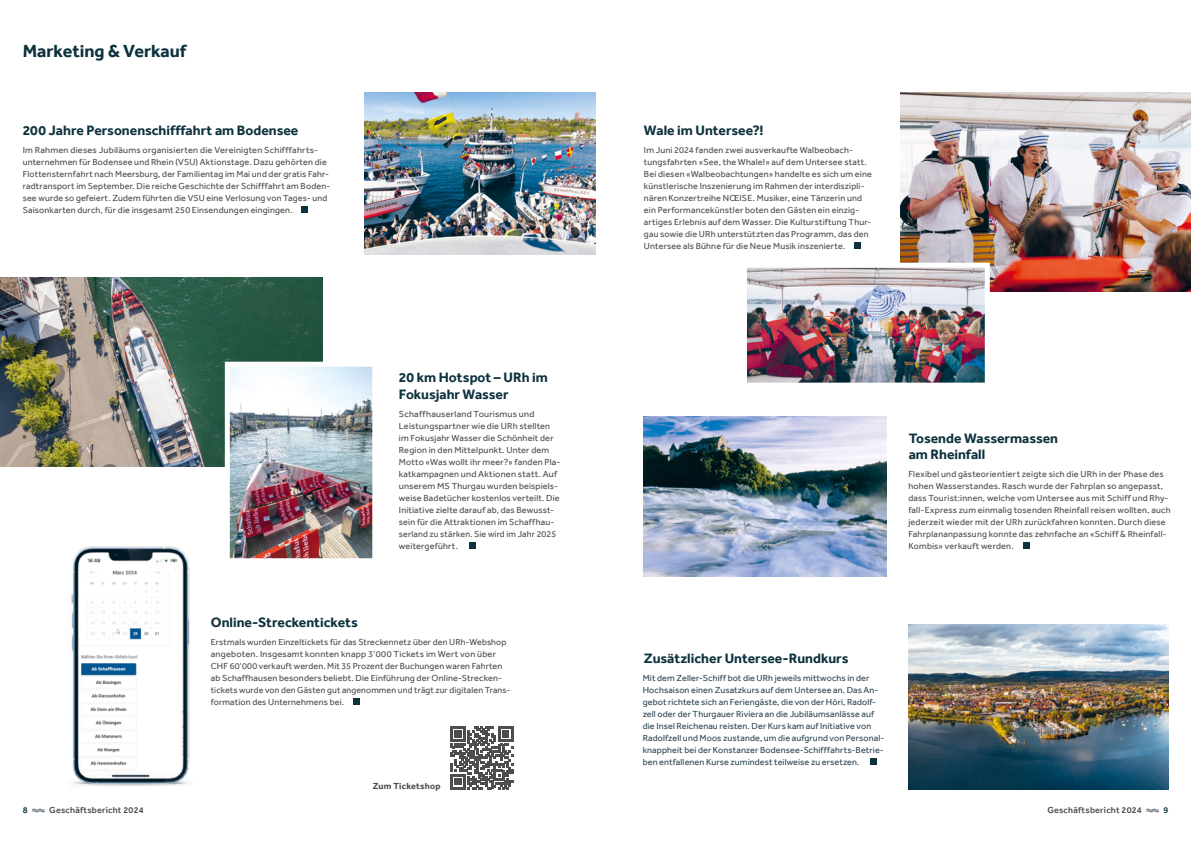
<style>
.page{position:relative;width:1191px;height:842px;background:#fff}
.page>*{position:absolute;margin:0;border:0;box-sizing:border-box;transform-origin:0 0}
.t1{font:700 18px "Effra";color:#0d323e}
.t2{font:700 14px/16.5px "Effra";color:#0d323e}
.t3{font:9px/12px "Effra";letter-spacing:.02em;color:#4a4a49}
.t4{font:9px/12px "Effra";letter-spacing:.015em;color:#2c4451}
.t5{font:500 9px "Effra";letter-spacing:.02em;color:#4a4a49}
.t6{font:700 9px "Effra";letter-spacing:.02em;color:#4a4a49}
.t7{font:500 9px "Effra";color:#0d323e}
</style>
<div class="page">
<svg style="left:32px;top:808px;width:13px;height:5px"></svg>
<svg style="left:1146px;top:808px;width:13px;height:5px"></svg>
<img style="left:900px;top:93px;width:291px;height:199px">
<div style="left:302px;top:206px;width:6px;height:7px;background:#0d323e"></div>
<img style="left:364px;top:93px;width:231px;height:161px">
<div style="left:1022px;top:542px;width:7px;height:7px;background:#0d323e"></div>
<div style="left:469px;top:542px;width:6px;height:7px;background:#0d323e"></div>
<div style="left:353px;top:698px;width:6px;height:7px;background:#0d323e"></div>
<img style="left:0;top:277px;width:322px;height:189px">
<img style="left:70px;top:546px;width:123px;height:241px">
<div style="left:854px;top:242px;width:6px;height:7px;background:#0d323e"></div>
<div style="left:870px;top:758px;width:6px;height:7px;background:#0d323e"></div>
<img style="left:908px;top:625px;width:260px;height:164px">
<img style="left:231px;top:368px;width:140px;height:189px">
<div style="left:225px;top:362px;width:152px;height:201px;border:5px solid #fff"></div>
<svg style="left:450px;top:726px;width:63px;height:63px"></svg>
<img style="left:748px;top:269px;width:235px;height:113px">
<div style="left:742px;top:263px;width:247px;height:125px;border:5px solid #fff"></div>
<img style="left:644px;top:417px;width:242px;height:160px">
<h1 class="t1" style="left:23px;top:40px;width:165px">Marketing &amp; Verkauf</h1>
<h2 class="t2" style="left:23px;top:122px;width:277px">200 Jahre Personenschifffahrt am Bodensee</h2>
<p class="t3" style="left:23px;top:144px;width:309px">Im Rahmen dieses Jubiläums organisierten die Vereinigten Schifffahrts&shy;unternehmen für Bodensee und Rhein (VSU) Aktionstage. Dazu gehörten die Flottensternfahrt nach Meersburg, der Familientag im Mai und der gratis Fahr&shy;radtransport im September. Die reiche Geschichte der Schifffahrt am Boden&shy;see wurde so gefeiert. Zudem führten die VSU eine Verlosung von Tages- und Saisonkarten durch, für die insgesamt 250 Einsendungen eingingen.</p>
<h2 class="t2" style="left:399px;top:369px;width:150px;line-height:16.8px">20 km Hotspot – URh im<br>Fokusjahr Wasser</h2>
<p class="t3" style="left:399px;top:408px;width:163px">Schaffhauserland Tourismus und Leistungspartner wie die URh stellten im Fokusjahr Wasser die Schönheit der Region in den Mittelpunkt. Unter dem Motto «Was wollt ihr meer?» fanden Pla&shy;katkampagnen und Aktionen statt. Auf unserem MS Thurgau wurden beispiels&shy;weise Badetücher kostenlos verteilt. Die Initiative zielte darauf ab, das Bewusst&shy;sein für die Attraktionen im Schaffhau&shy;serland zu stärken. Sie wird im Jahr 2025 weitergeführt.</p>
<h2 class="t2" style="left:211px;top:614px;width:149px">Online-Streckentickets</h2>
<p class="t3" style="left:211px;top:636px;width:301px">Erstmals wurden Einzeltickets für das Streckennetz über den URh-Webshop angeboten. Insgesamt konnten knapp 3‘000 Tickets im Wert von über CHF 60'000 verkauft werden. Mit 35 Prozent der Buchungen waren Fahrten ab Schaffhausen besonders beliebt. Die Einführung der Online-Strecken&shy;tickets wurde von den Gästen gut angenommen und trägt zur digitalen Trans&shy;formation des Unternehmens bei.</p>
<p class="t6" style="left:373px;top:780px;width:69px">Zum Ticketshop</p>
<h2 class="t2" style="left:644px;top:122px;width:121px">Wale im Untersee?!</h2>
<p class="t3" style="left:644px;top:144px;width:229px">Im Juni 2024 fanden zwei ausverkaufte Walbeobach&shy;tungsfahrten «See, the Whale!» auf dem Untersee statt.<br>Bei diesen «Walbeobachtungen» handelte es sich um eine künstlerische Inszenierung im Rahmen der interdiszipli&shy;nären Konzertreihe NŒISE. Musiker, eine Tänzerin und ein Performancekünstler boten den Gästen ein einzig&shy;artiges Erlebnis auf dem Wasser. Die Kulturstiftung Thur&shy;gau sowie die URh unterstützten das Programm, das den Untersee als Bühne für die Neue Musik inszenierte.</p>
<h2 class="t2" style="left:908px;top:430px;width:151px">Tosende Wassermassen am Rheinfall</h2>
<p class="t3" style="left:908px;top:468px;width:264px">Flexibel und gästeorientiert zeigte sich die URh in der Phase des hohen Wasserstandes. Rasch wurde der Fahrplan so angepasst, dass Tourist:innen, welche vom Untersee aus mit Schiff und Rhy&shy;fall-Express zum einmalig tosenden Rheinfall reisen wollten, auch jederzeit wieder mit der URh zurückfahren konnten. Durch diese Fahrplananpassung konnte das zehnfache an «Schiff &amp; Rheinfall-Kombis» verkauft werden.</p>
<h2 class="t2" style="left:644px;top:650px;width:206px">Zusätzlicher Untersee-Rundkurs</h2>
<p class="t4" style="left:643px;top:672px;width:243px">Mit dem Zeller-Schiff bot die URh jeweils mittwochs in der Hochsaison einen Zusatzkurs auf dem Untersee an. Das An&shy;gebot richtete sich an Feriengäste, die von der Höri, Radolf&shy;zell oder der Thurgauer Riviera an die Jubiläumsanlässe auf die Insel Reichenau reisten. Der Kurs kam auf Initiative von Radolfzell und Moos zustande, um die aufgrund von Personal&shy;knappheit bei der Konstanzer Bodensee-Schifffahrts-Betrie&shy;ben entfallenen Kurse zumindest teilweise zu ersetzen.</p>
<p class="t7" style="left:23px;top:804px;width:6px">8</p>
<p class="t5" style="left:49px;top:804px;width:96px">Geschäftsbericht 2024</p>
<p class="t5" style="left:1047px;top:804px;width:96px">Geschäftsbericht 2024</p>
<p class="t7" style="left:1163px;top:804px;width:6px">9</p>
</div>
